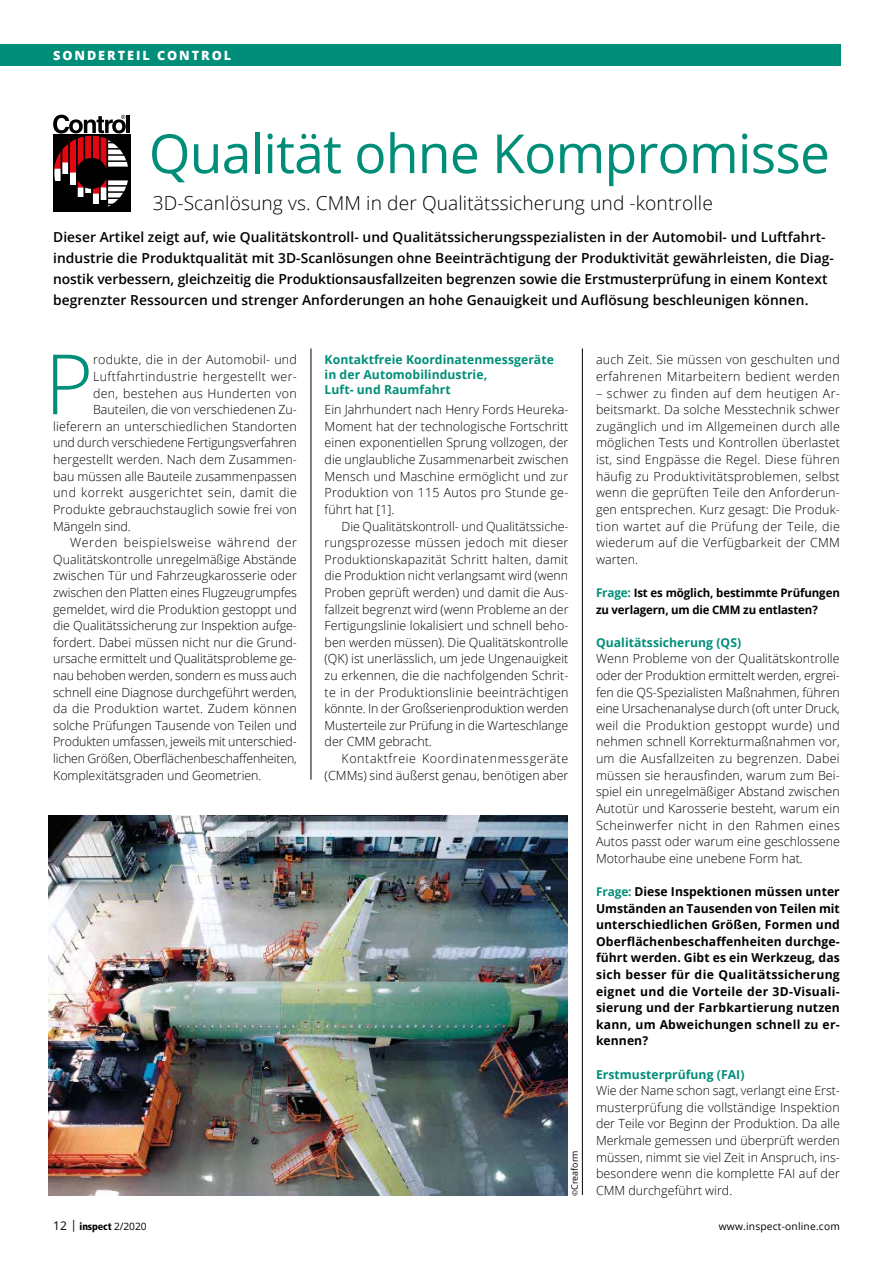
<style>
.page{position:relative;width:893px;height:1263px;background:#fff}
.page>*{position:absolute;margin:0;border:0;box-sizing:border-box;transform-origin:0 0}
.t1{font:300 83.4px "Open Sans";color:#008e79}
.t2{font:54px "Open Sans";letter-spacing:-.015em;color:#008e79}
.t3{font:300 19.2px "Open Sans";letter-spacing:.005em;color:#000}
.t4{font:600 13.8px/21px "Open Sans";letter-spacing:.005em;color:#000}
.t5{font:800 12.75px "Open Sans";letter-spacing:.15em;color:#fff}
.t6{font:300 12.6px/16.6px "Open Sans";color:#000;text-align:justify}
.t7{font:300 12.6px/16.6px "Open Sans";letter-spacing:.03em;color:#000}
.t8{font:300 12.6px/16.6px "Open Sans";letter-spacing:.045em;color:#000;text-align:right}
.t9{font:300 12.6px "Open Sans";letter-spacing:.02em;color:#000}
.t10{font:300 12.6px "Open Sans";letter-spacing:.025em;color:#000}
.t11{font:700 12.3px/16.6px "Open Sans";letter-spacing:.02em;color:#000;text-align:justify}
.t12{font:700 12.3px/15px "Open Sans";letter-spacing:.005em;color:#008e79}
.t13{font:700 11.7px/16.6px "Open Sans";letter-spacing:-.01em;color:#000}
.t14{font:10.2px "Open Sans";letter-spacing:.02em;color:#000}
.t15{font:900 condensed 10.2px "Frutiger LT Com";letter-spacing:-.01em;color:#000}
.t16{font:9px "Open Sans";letter-spacing:.005em;color:#000}
.s1{font-family:"Minion Pro"}
.s2{font-size:12px;color:#008e79}
.s3{font-family:"Open Sans";font-weight:400;font-stretch:normal;font-size:12px}
.s4{font-family:"Open Sans";font-weight:400;font-stretch:normal}
</style>
<div class="page">
<img style="left:49px;top:815px;width:518px;height:380px">
<div style="left:53px;top:135px;width:77px;height:77px;background:#000"></div>
<svg style="left:54px;top:136px;width:75px;height:74px"></svg>
<hr style="left:107px;top:197px;width:23px;height:2px;background:#000">
<svg style="left:53px;top:115px;width:77px;height:79px"></svg>
<div style="left:76px;top:158px;width:31px;height:31px;background:#000;border-radius:50%"></div>
<div style="left:69px;top:185px;width:8px;height:23px;background:#000"></div>
<div style="left:54px;top:181px;width:7px;height:26px;background:#000"></div>
<div style="left:61px;top:174px;width:8px;height:34px;background:#000"></div>
<div style="left:77px;top:197px;width:7px;height:14px;background:#000"></div>
<div style="left:84px;top:193px;width:8px;height:18px;background:#000"></div>
<div style="left:92px;top:205px;width:8px;height:6px;background:#000"></div>
<div style="left:100px;top:201px;width:7px;height:10px;background:#000"></div>
<hr style="left:61px;top:137px;width:1px;height:69px;background:#000">
<hr style="left:68px;top:137px;width:2px;height:69px;background:#000">
<hr style="left:76px;top:137px;width:1px;height:69px;background:#000">
<hr style="left:84px;top:136px;width:1px;height:70px;background:#000">
<hr style="left:91px;top:136px;width:2px;height:69px;background:#000">
<hr style="left:99px;top:136px;width:1px;height:70px;background:#000">
<hr style="left:107px;top:137px;width:1px;height:73px;background:#000">
<div style="left:0;top:44px;width:840px;height:21px;background:#008e79"></div>
<hr style="left:582px;top:348px;width:1px;height:847px;background:#000">
<hr style="left:311px;top:348px;width:1px;height:432px;background:#000">
<p class="t5" style="left:53px;top:46px;width:180px">SONDERTEIL CONTROL</p>
<h2 class="t2" style="left:149px;top:117px;width:683px">Qualität ohne Kompromisse</h2>
<h3 class="t3" style="left:153px;top:190px;width:562px">3D-Scanlösung vs. CMM in der Qualitätssicherung und -kontrolle</h3>
<p class="t4" style="left:53px;top:226px;width:782px">Dieser Artikel zeigt auf, wie Qualitätskontroll- und Qualitätssicherungsspezialisten in der Automobil- und Luftfahrt&shy;industrie die Produktqualität mit 3D-Scanlösungen ohne Beeinträchtigung der Produktivität gewährleisten, die Diag&shy;nostik verbessern, gleichzeitig die Produktionsausfallzeiten begrenzen sowie die Erstmusterprüfung in einem Kontext begrenzter Ressourcen und strenger Anforderungen an hohe Genauigkeit und Auflösung beschleunigen können.</p>
<h1 class="t1" style="left:45px;top:327px;width:50px">P</h1>
<p class="t9" style="left:93px;top:351px;width:205px">rodukte, die in der Automobil- und</p>
<p class="t7" style="left:93px;top:368px;width:205px">Luftfahrtindustrie hergestellt wer-</p>
<p class="t10" style="left:93px;top:384px;width:205px">den, bestehen aus Hunderten von</p>
<p class="t6" style="left:93px;top:401px;width:205px">Bauteilen, die von verschiedenen Zu-</p>
<p class="t6" style="left:53px;top:418px;width:245px">lieferern an unterschiedlichen Standorten</p>
<p class="t6" style="left:53px;top:434px;width:245px">und durch verschiedene Fertigungsverfahren</p>
<p class="t6" style="left:53px;top:451px;width:245px">hergestellt werden. Nach dem Zusammen-</p>
<p class="t6" style="left:53px;top:467px;width:245px">bau müssen alle Bauteile zusammenpassen</p>
<p class="t7" style="left:53px;top:484px;width:245px">und korrekt ausgerichtet sein, damit die</p>
<p class="t6" style="left:53px;top:501px;width:245px">Produkte gebrauchstauglich sowie frei von</p>
<p class="t6" style="left:53px;top:517px;width:79px">Mängeln sind.</p>
<p class="t8" style="left:70px;top:534px;width:228px">Werden beispielsweise während der</p>
<p class="t6" style="left:53px;top:550px;width:245px">Qualitätskontrolle unregelmäßige Abstände</p>
<p class="t6" style="left:53px;top:567px;width:245px">zwischen Tür und Fahrzeugkarosserie oder</p>
<p class="t6" style="left:53px;top:584px;width:245px">zwischen den Platten eines Flugzeugrumpfes</p>
<p class="t6" style="left:53px;top:600px;width:245px">gemeldet, wird die Produktion gestoppt und</p>
<p class="t6" style="left:53px;top:617px;width:245px">die Qualitätssicherung zur Inspektion aufge-</p>
<p class="t6" style="left:53px;top:633px;width:245px">fordert. Dabei müssen nicht nur die Grund-</p>
<p class="t6" style="left:53px;top:650px;width:245px">ursache ermittelt und Qualitätsprobleme ge-</p>
<p class="t6" style="left:53px;top:667px;width:245px">nau behoben werden, sondern es muss auch</p>
<p class="t6" style="left:53px;top:683px;width:245px">schnell eine Diagnose durchgeführt werden,</p>
<p class="t9" style="left:53px;top:700px;width:245px">da die Produktion wartet. Zudem können</p>
<p class="t6" style="left:53px;top:717px;width:245px">solche Prüfungen Tausende von Teilen und</p>
<p class="t6" style="left:53px;top:733px;width:245px">Produkten umfassen, jeweils mit unterschied-</p>
<p class="t6" style="left:53px;top:750px;width:245px">lichen Größen, Oberflächenbeschaffenheiten,</p>
<p class="t6" style="left:53px;top:766px;width:210px">Komplexitätsgraden und Geometrien.</p>
<p class="t12" style="left:325px;top:352px;width:231px">Kontaktfreie Koordinatenmessgeräte in der Automobilindustrie,<br>Luft- und Raumfahrt</p>
<p class="t6" style="left:325px;top:401px;width:245px">Ein Jahrhundert nach Henry Fords Heureka-Moment hat der technologische Fortschritt einen exponentiellen Sprung vollzogen, der die unglaubliche Zusammenarbeit zwischen Mensch und Maschine ermöglicht und zur Produktion von 115 Autos pro Stunde ge&shy;führt hat [1].</p>
<p class="t6" style="left:325px;top:517px;width:245px;text-indent:17px">Die Qualitätskontroll- und Qualitätssiche&shy;rungsprozesse müssen jedoch mit dieser Produktionskapazität Schritt halten, damit die Produktion nicht verlangsamt wird (wenn Proben geprüft werden) und damit die Aus&shy;fallzeit begrenzt wird (wenn Probleme an der Fertigungslinie lokalisiert und schnell beho&shy;ben werden müssen). Die Qualitätskontrolle (QK) ist unerlässlich, um jede Ungenauigkeit zu erkennen, die die nachfolgenden Schrit&shy;te in der Produktionslinie beeinträchtigen könnte. In der Großserienproduktion werden Musterteile zur Prüfung in die Warteschlange der CMM gebracht.</p>
<p class="t8" style="left:325px;top:750px;width:245px">Kontaktfreie Koordinatenmessgeräte (CMMs) sind äußerst genau, benötigen aber</p>
<p class="t16" style="left:568px;top:1196px;width:48px;rotate:-90deg"><span class="s1">©</span>Creaform</p>
<p class="t7" style="left:596px;top:351px;width:245px">auch Zeit. Sie müssen von geschulten und erfahrenen Mitarbeitern bedient werden</p>
<p class="t6" style="left:596px;top:384px;width:245px">– schwer zu finden auf dem heutigen Ar&shy;beitsmarkt. Da solche Messtechnik schwer zugänglich und im Allgemeinen durch alle möglichen Tests und Kontrollen überlastet ist, sind Engpässe die Regel. Diese führen häufig zu Produktivitätsproblemen, selbst wenn die geprüften Teile den Anforderun&shy;gen entsprechen. Kurz gesagt: Die Produk&shy;tion wartet auf die Prüfung der Teile, die wiederum auf die Verfügbarkeit der CMM warten.</p>
<p class="t13" style="left:596px;top:584px;width:245px"><span class="s2">Frage:</span> Ist es möglich, bestimmte Prüfungen zu verlagern, um die CMM zu entlasten?</p>
<p class="t12" style="left:596px;top:634px;width:147px">Qualitätssicherung (QS)</p>
<p class="t6" style="left:596px;top:650px;width:245px">Wenn Probleme von der Qualitätskontrolle oder der Produktion ermittelt werden, ergrei&shy;fen die QS-Spezialisten Maßnahmen, führen eine Ursachenanalyse durch (oft unter Druck, weil die Produktion gestoppt wurde) und nehmen schnell Korrekturmaßnahmen vor, um die Ausfallzeiten zu begrenzen. Dabei müssen sie herausfinden, warum zum Bei&shy;spiel ein unregelmäßiger Abstand zwischen Autotür und Karosserie besteht, warum ein Scheinwerfer nicht in den Rahmen eines Autos passt oder warum eine geschlossene Motorhaube eine unebene Form hat.</p>
<p class="t11" style="left:596px;top:883px;width:245px"><span class="s2">Frage:</span> Diese Inspektionen müssen unter Umständen an Tausenden von Teilen mit unterschiedlichen Größen, Formen und Oberflächenbeschaffenheiten durchge&shy;führt werden. Gibt es ein Werkzeug, das sich besser für die Qualitätssicherung eignet und die Vorteile der 3D-Visuali&shy;sierung und der Farbkartierung nutzen kann, um Abweichungen schnell zu er&shy;kennen?</p>
<p class="t12" style="left:596px;top:1066px;width:150px">Erstmusterprüfung (FAI)</p>
<p class="t6" style="left:596px;top:1082px;width:245px">Wie der Name schon sagt, verlangt eine Erst&shy;musterprüfung die vollständige Inspektion der Teile vor Beginn der Produktion. Da alle Merkmale gemessen und überprüft werden müssen, nimmt sie viel Zeit in Anspruch, ins&shy;besondere wenn die komplette FAI auf der CMM durchgeführt wird.</p>
<p class="t15" style="left:53px;top:1220px;width:95px"><span class="s3">12 |</span> inspect <span class="s4">2/2020</span></p>
<p class="t14" style="left:719px;top:1219px;width:123px">www.inspect-online.com</p>
</div>
